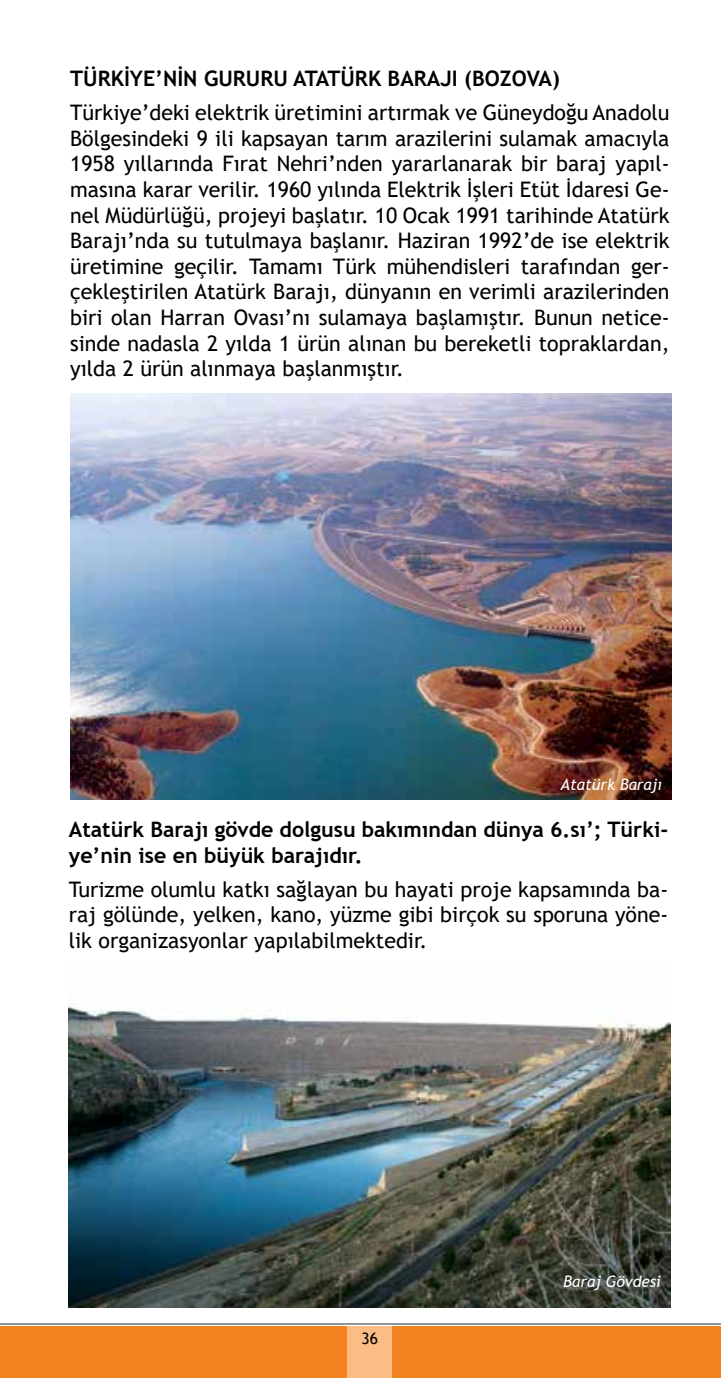
<style>
.page{position:relative;width:721px;height:1378px;background:#fff}
.page>*{position:absolute;margin:0;border:0;box-sizing:border-box;transform-origin:0 0}
.t1{font:21.38px/25.7px "Trebuchet MS";color:#000;text-align:justify}
.t2{font:700 21.38px/25.7px "Trebuchet MS";color:#000}
.t3{font:italic 15.75px "Trebuchet MS";color:#fff}
.t4{font:15.75px "Trebuchet MS";color:#000}
</style>
<div class="page">
<div style="left:0;top:1327px;width:721px;height:51px;background:#f58220"></div>
<div style="left:347px;top:1327px;width:45px;height:51px;background:#fcbc86"></div>
<hr style="left:0;top:1323px;width:721px;height:1px;background:#939598">
<img style="left:69px;top:1006px;width:601px;height:301px">
<img style="left:70px;top:394px;width:602px;height:405px">
<p class="t2" style="left:70px;top:66px;width:491px">TÜRKİYE’NİN GURURU ATATÜRK BARAJI (BOZOVA)</p>
<p class="t1" style="left:70px;top:99px;width:601px">Türkiye’deki elektrik üretimini artırmak ve Güneydoğu Anadolu Bölgesindeki 9 ili kapsayan tarım arazilerini sulamak amacıyla 1958 yıllarında Fırat Nehri’nden yararlanarak bir baraj yapıl&shy;masına karar verilir. 1960 yılında Elektrik İşleri Etüt İdaresi Ge&shy;nel Müdürlüğü, projeyi başlatır. 10 Ocak 1991 tarihinde Atatürk Barajı’nda su tutulmaya başlanır. Haziran 1992’de ise elektrik üretimine geçilir. Tamamı Türk mühendisleri tarafından ger&shy;çekleştirilen Atatürk Barajı, dünyanın en verimli arazilerinden biri olan Harran Ovası’nı sulamaya başlamıştır. Bunun netice&shy;sinde nadasla 2 yılda 1 ürün alınan bu bereketli topraklardan, yılda 2 ürün alınmaya başlanmıştır.</p>
<p class="t3" style="left:560px;top:775px;width:103px">Atatürk Barajı</p>
<p class="t2" style="left:69px;top:817px;width:601px">Atatürk Barajı gövde dolgusu bakımından dünya 6.sı’; Türki&shy;ye’nin ise en büyük barajıdır.</p>
<p class="t1" style="left:69px;top:876px;width:601px">Turizme olumlu katkı sağlayan bu hayati proje kapsamında ba&shy;raj gölünde, yelken, kano, yüzme gibi birçok su sporuna yöne&shy;lik organizasyonlar yapılabilmektedir.</p>
<p class="t4" style="left:361px;top:1328px;width:18px">36</p>
<p class="t3" style="left:563px;top:1271px;width:99px">Baraj Gövdesi</p>
</div>
